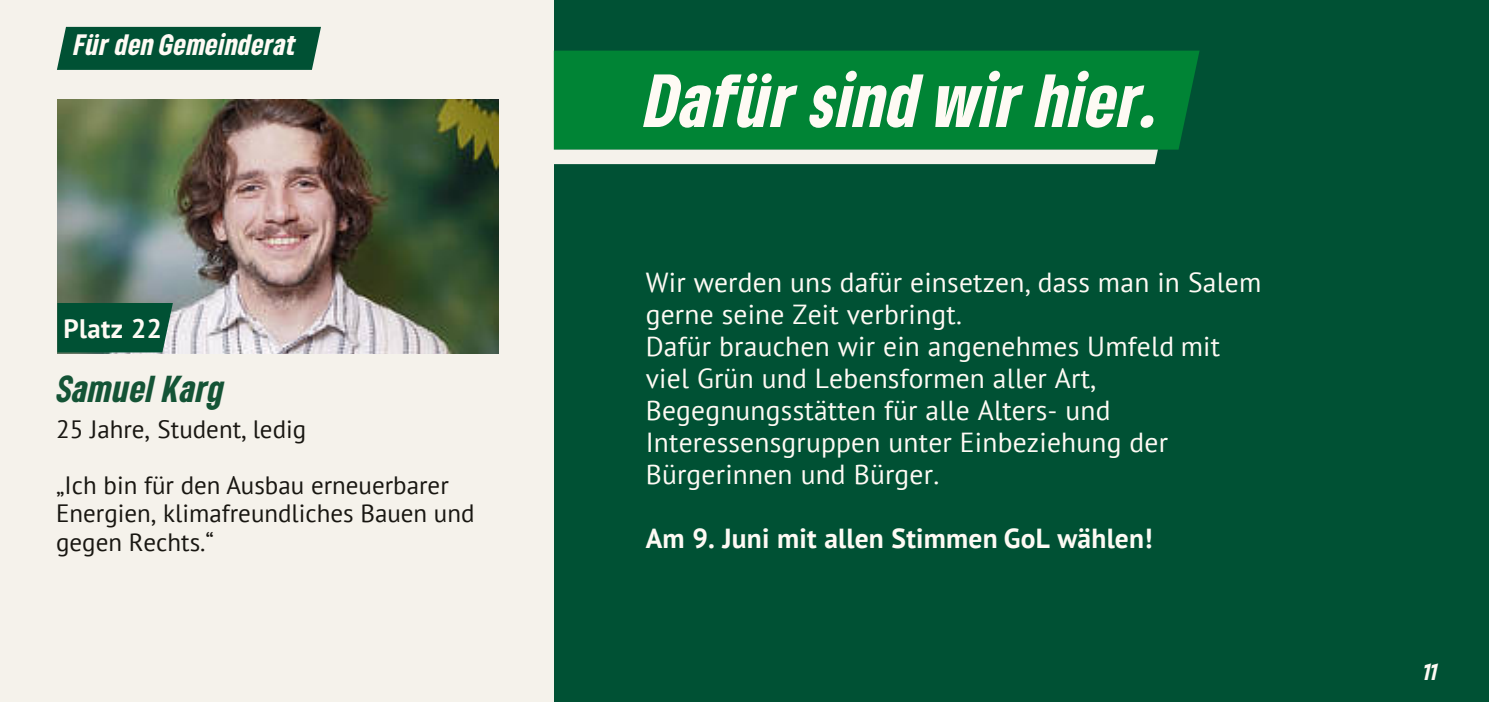
<style>
.page{position:relative;width:1489px;height:702px;background:#fff}
.page>*{position:absolute;margin:0;border:0;box-sizing:border-box;transform-origin:0 0}
.t1{font:italic 900 condensed 70px "Gruene Type";letter-spacing:.015em;color:#fefaf4}
.t2{font:italic 900 condensed 35px "Gruene Type";letter-spacing:.02em;color:#145436}
.t3{font:27.5px "PT Sans";letter-spacing:.01em;color:#fefaf4}
.t4{font:700 27.5px "PT Sans";letter-spacing:.01em;color:#fefaf4}
.t5{font:italic 900 condensed 27.5px "Gruene Type";letter-spacing:.02em;color:#fefaf4}
.t6{font:700 26.75px "PT Sans";letter-spacing:.015em;color:#fefaf4}
.t7{font:25px "PT Sans";color:#181611}
.t8{font:italic 900 condensed 22px "Gruene Type";color:#fefaf4}
</style>
<div class="page">
<div style="left:0;top:0;width:1489px;height:701px;background:#f5f2eb"></div>
<img style="left:57px;top:100px;width:441px;height:253px">
<svg style="left:57px;top:302px;width:116px;height:50px;background:#0c583d"></svg>
<div style="left:57px;top:27px;width:264px;height:43px;background:#005134"></div>
<div style="left:554px;top:0;width:935px;height:701px;background:#005134"></div>
<div style="left:554px;top:51px;width:645px;height:98px;background:#008435"></div>
<div style="left:554px;top:149px;width:604px;height:15px;background:#f5f2eb"></div>
<p class="t5" style="left:74px;top:26px;width:223px">Für den Gemeinderat</p>
<p class="t6" style="left:64px;top:318px;width:100px">Platz 22</p>
<p class="t2" style="left:57px;top:365px;width:168px">Samuel Karg</p>
<p class="t7" style="left:56px;top:419px;width:252px">25 Jahre, Student, ledig</p>
<p class="t7" style="left:56px;top:475px;width:394px">„Ich bin für den Ausbau erneuerbarer</p>
<p class="t7" style="left:56px;top:503px;width:420px">Energien, klimafreundliches Bauen und</p>
<p class="t7" style="left:56px;top:531px;width:159px">gegen Rechts.“</p>
<p class="t1" style="left:646px;top:54px;width:516px">Dafür sind wir hier.</p>
<p class="t3" style="left:646px;top:271px;width:617px">Wir werden uns dafür einsetzen, dass man in Salem</p>
<p class="t3" style="left:646px;top:303px;width:318px">gerne seine Zeit verbringt.</p>
<p class="t3" style="left:646px;top:335px;width:576px">Dafür brauchen wir ein angenehmes Umfeld mit</p>
<p class="t3" style="left:646px;top:367px;width:451px">viel Grün und Lebensformen aller Art,</p>
<p class="t3" style="left:646px;top:399px;width:466px">Begegnungsstätten für alle Alters- und</p>
<p class="t3" style="left:646px;top:431px;width:524px">Interessensgruppen unter Einbeziehung der</p>
<p class="t3" style="left:646px;top:463px;width:295px">Bürgerinnen und Bürger.</p>
<p class="t4" style="left:646px;top:526px;width:508px">Am 9. Juni mit allen Stimmen GoL wählen!</p>
<p class="t8" style="left:1424px;top:657px;width:15px">11</p>
</div>
